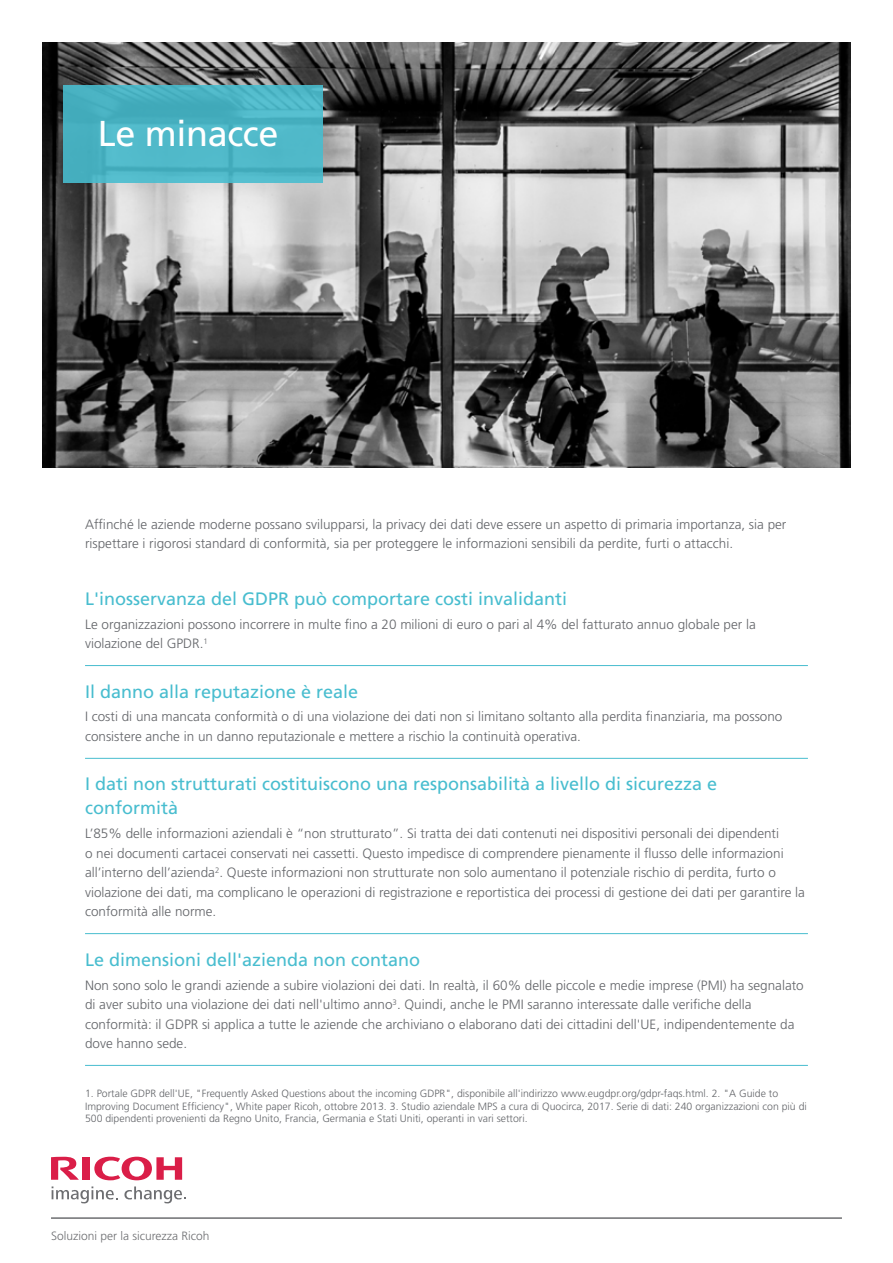
<style>
.page{position:relative;width:893px;height:1263px;background:#fff}
.page>*{position:absolute;margin:0;border:0;box-sizing:border-box;transform-origin:0 0}
.t1{font:36px "Frutiger";letter-spacing:-.01em;color:#fff}
.t2{font:18px/24px "Frutiger";color:#48bdcf}
.t3{font:300 13.5px/19.5px "Frutiger";color:#636569}
.t4{font:300 12px "Frutiger";color:#6d6e71}
.t5{font:300 10.5px/12.6px "Frutiger";color:#636569}
</style>
<div class="page">
<svg style="left:94px;top:1157px;width:88px;height:23px"></svg>
<div style="left:82px;top:1157px;width:8px;height:23px;background:#da1e48"></div>
<svg style="left:51px;top:1157px;width:28px;height:23px"></svg>
<svg style="left:52px;top:1186px;width:66px;height:18px"></svg>
<svg style="left:124px;top:1186px;width:62px;height:18px"></svg>
<hr style="left:51px;top:1217px;width:791px;height:2px;background:#6d6e71">
<img style="left:43px;top:43px;width:807px;height:425px">
<div style="left:64px;top:85px;width:259px;height:98px;background:linear-gradient(to right,#48b1c1,#50b9c9)"></div>
<hr style="left:85px;top:665px;width:723px;height:1px;background:#48bdcf">
<hr style="left:85px;top:758px;width:723px;height:1px;background:#48bdcf">
<hr style="left:85px;top:933px;width:723px;height:1px;background:#48bdcf">
<hr style="left:85px;top:1065px;width:723px;height:1px;background:#48bdcf">
<h1 class="t1" style="left:98px;top:112px;width:182px">Le minacce</h1>
<p class="t3" style="left:85px;top:515px;width:703px">Affinché le aziende moderne possano svilupparsi, la privacy dei dati deve essere un aspetto di primaria importanza, sia per rispettare i rigorosi standard di conformità, sia per proteggere le informazioni sensibili da perdite, furti o attacchi.</p>
<h2 class="t2" style="left:85px;top:587px;width:484px">L'inosservanza del GDPR può comportare costi invalidanti</h2>
<p class="t3" style="left:85px;top:614px;width:672px">Le organizzazioni possono incorrere in multe fino a 20 milioni di euro o pari al 4% del fatturato annuo globale per la violazione del GPDR.<sup>1</sup></p>
<h2 class="t2" style="left:85px;top:679px;width:275px">Il danno alla reputazione è reale</h2>
<p class="t3" style="left:85px;top:707px;width:699px">I costi di una mancata conformità o di una violazione dei dati non si limitano soltanto alla perdita finanziaria, ma possono consistere anche in un danno reputazionale e mettere a rischio la continuità operativa.</p>
<h2 class="t2" style="left:85px;top:772px;width:634px">I dati non strutturati costituiscono una responsabilità a livello di sicurezza e conformità</h2>
<p class="t3" style="left:85px;top:824px;width:721px">L’85% delle informazioni aziendali è “non strutturato”. Si tratta dei dati contenuti nei dispositivi personali dei dipendenti<br>o nei documenti cartacei conservati nei cassetti. Questo impedisce di comprendere pienamente il flusso delle informazioni all’interno dell’azienda<sup>2</sup>. Queste informazioni non strutturate non solo aumentano il potenziale rischio di perdita, furto o violazione dei dati, ma complicano le operazioni di registrazione e reportistica dei processi di gestione dei dati per garantire la conformità alle norme.</p>
<h2 class="t2" style="left:85px;top:947px;width:337px">Le dimensioni dell'azienda non contano</h2>
<p class="t3" style="left:85px;top:975px;width:720px">Non sono solo le grandi aziende a subire violazioni dei dati. In realtà, il 60% delle piccole e medie imprese (PMI) ha segnalato di aver subito una violazione dei dati nell'ultimo anno<sup>3</sup>. Quindi, anche le PMI saranno interessate dalle verifiche della conformità: il GDPR si applica a tutte le aziende che archiviano o elaborano dati dei cittadini dell'UE, indipendentemente da dove hanno sede.</p>
<p class="t5" style="left:85px;top:1087px;width:723px">1. Portale GDPR dell'UE, "Frequently Asked Questions about the incoming GDPR", disponibile all'indirizzo www.eugdpr.org/gdpr-faqs.html. 2. "A Guide to<br>Improving Document Efficiency", White paper Ricoh, ottobre 2013. 3. Studio aziendale MPS a cura di Quocirca, 2017. Serie di dati: 240 organizzazioni con più di<br>500 dipendenti provenienti da Regno Unito, Francia, Germania e Stati Uniti, operanti in vari settori.</p>
<p class="t4" style="left:51px;top:1229px;width:160px">Soluzioni per la sicurezza Ricoh</p>
</div>
